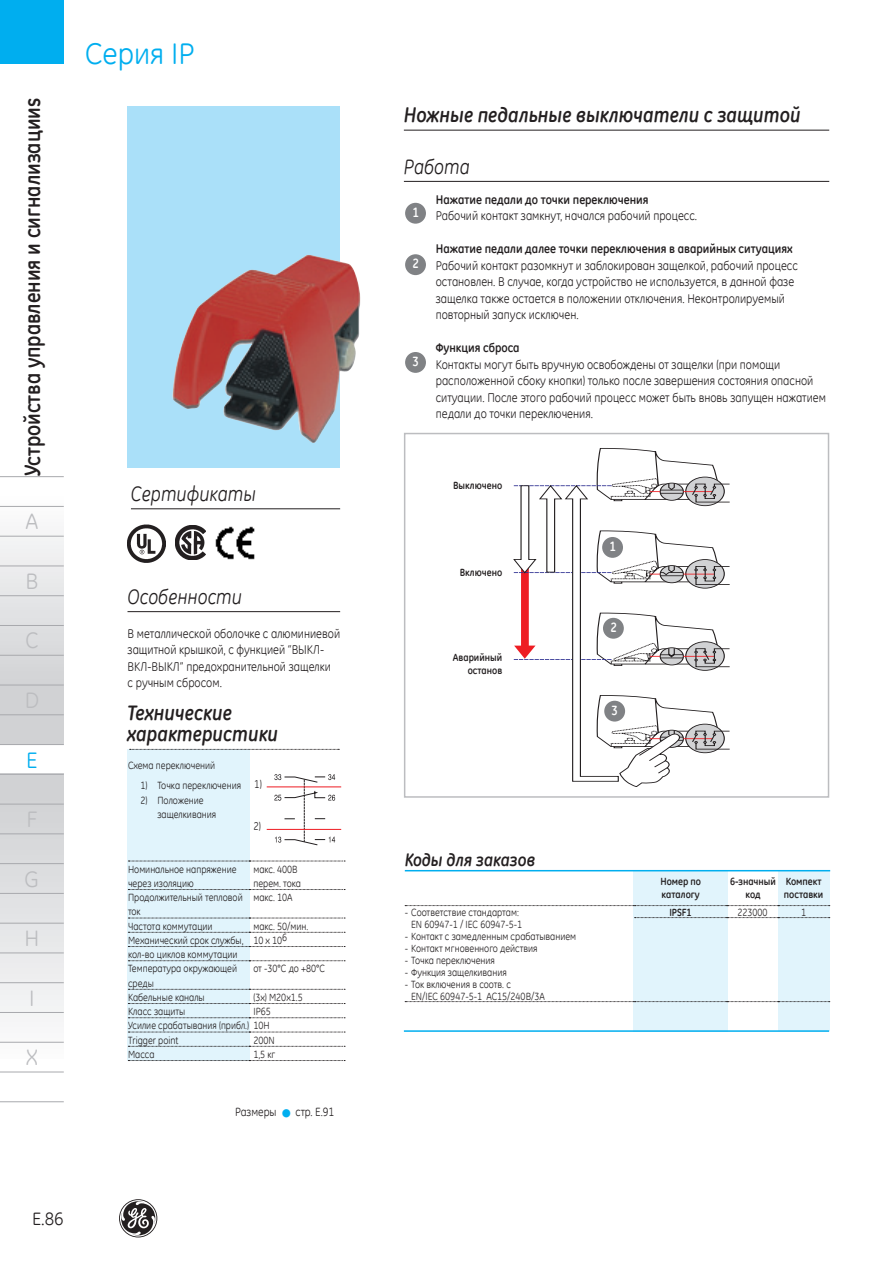
<style>
.page{position:relative;width:893px;height:1263px;background:#fff}
.page>*{position:absolute;margin:0;border:0;box-sizing:border-box;transform-origin:0 0}
.t1{font:30px "GE Inspira";color:#00aeef}
.t2{font:700 22.5px "GE Inspira";color:#231f20;scale:.9 1}
.t3{font:22.5px "GE Inspira";color:#bcbdc0}
.t4{font:22.5px "GE Inspira";color:#00aeef}
.t5{font:italic 700 21px/21px "GE Inspira";color:#231f20;scale:.9 1}
.t6{font:italic 21px "GE Inspira";color:#231f20;scale:.9 1}
.t7{font:italic 700 18px "GE Inspira";color:#231f20;scale:.9 1}
.t8{font:18px "GE Inspira";color:#231f20}
.t9{font:700 13.5px "GE Inspira";color:#fff;scale:.9 1}
.t10{font:12.75px/16.5px "GE Inspira";color:#231f20;scale:.9 1}
.t11{font:700 12.75px "GE Inspira";color:#231f20;scale:.9 1}
.t12{font:12px "GE Inspira";color:#231f20;scale:.9 1}
.t13{font:11.25px "GE Inspira";color:#231f20;scale:.9 1}
.t14{font:10.5px/14.2px "GE Inspira";color:#231f20;scale:.9 1}
.t15{font:700 10.5px/12.6px "GE Inspira";color:#231f20;scale:.9 1}
.s1{color:#00aeef}
</style>
<div class="page">
<div style="left:0;top:0;width:64px;height:64px;background:#00aeef"></div>
<div style="left:0;top:459px;width:64px;height:285px;background:linear-gradient(to bottom,#fff,#c9cacd)"></div>
<div style="left:0;top:774px;width:64px;height:285px;background:linear-gradient(to bottom,#ccced0,#fbfbfc)"></div>
<hr style="left:0;top:595px;width:64px;height:1px;background:#a8a9ad">
<hr style="left:0;top:625px;width:64px;height:1px;background:#a8a9ad">
<hr style="left:0;top:655px;width:64px;height:1px;background:#a8a9ad">
<hr style="left:0;top:685px;width:64px;height:1px;background:#a8a9ad">
<hr style="left:0;top:714px;width:64px;height:1px;background:#a8a9ad">
<hr style="left:0;top:744px;width:64px;height:1px;background:#a8a9ad">
<hr style="left:0;top:774px;width:64px;height:1px;background:#a8a9ad">
<hr style="left:0;top:804px;width:64px;height:1px;background:#a8a9ad">
<hr style="left:0;top:833px;width:64px;height:1px;background:#a8a9ad">
<hr style="left:0;top:863px;width:64px;height:1px;background:#a8a9ad">
<hr style="left:0;top:476px;width:64px;height:1px;background:#a8a9ad">
<hr style="left:0;top:506px;width:64px;height:1px;background:#a8a9ad">
<hr style="left:0;top:893px;width:64px;height:1px;background:#a8a9ad">
<hr style="left:0;top:923px;width:64px;height:1px;background:#a8a9ad">
<hr style="left:0;top:952px;width:64px;height:1px;background:#a8a9ad">
<hr style="left:0;top:982px;width:64px;height:1px;background:#a8a9ad">
<hr style="left:0;top:1012px;width:64px;height:1px;background:#a8a9ad">
<hr style="left:0;top:1042px;width:64px;height:1px;background:#a8a9ad">
<hr style="left:0;top:536px;width:64px;height:1px;background:#a8a9ad">
<hr style="left:0;top:566px;width:64px;height:1px;background:#a8a9ad">
<hr style="left:0;top:1071px;width:64px;height:1px;background:#a8a9ad">
<hr style="left:0;top:1101px;width:64px;height:1px;background:#a8a9ad">
<svg style="left:119px;top:1199px;width:38px;height:38px"></svg>
<div style="left:128px;top:106px;width:212px;height:362px;background:#aae0f9"></div>
<div style="left:128px;top:749px;width:122px;height:311px;background:#e1f4fc"></div>
<hr style="left:404px;top:181px;width:425px;height:1px;background:#231f20">
<hr style="left:131px;top:508px;width:209px;height:1px;background:#231f20">
<div style="left:404px;top:433px;width:425px;height:365px;border:2px solid #bcbdc0"></div>
<svg style="left:513px;top:448px;width:217px;height:338px"></svg>
<div style="left:602px;top:537px;width:21px;height:21px;background:#808285;border-radius:50%"></div>
<div style="left:603px;top:618px;width:21px;height:21px;background:#808285;border-radius:50%"></div>
<div style="left:604px;top:701px;width:21px;height:20px;background:#808285;border-radius:50%"></div>
<div style="left:405px;top:203px;width:21px;height:21px;background:#808285;border-radius:50%"></div>
<div style="left:405px;top:254px;width:21px;height:21px;background:#808285;border-radius:50%"></div>
<div style="left:405px;top:352px;width:21px;height:21px;background:#808285;border-radius:50%"></div>
<img style="left:172px;top:255px;width:188px;height:188px">
<hr style="left:128px;top:611px;width:212px;height:1px;background:#231f20">
<svg style="left:128px;top:861px;width:217px;height:1px"></svg>
<svg style="left:128px;top:889px;width:217px;height:1px"></svg>
<svg style="left:128px;top:918px;width:217px;height:1px"></svg>
<svg style="left:128px;top:932px;width:217px;height:1px"></svg>
<svg style="left:128px;top:946px;width:217px;height:1px"></svg>
<svg style="left:128px;top:960px;width:217px;height:1px"></svg>
<svg style="left:128px;top:989px;width:217px;height:1px"></svg>
<svg style="left:128px;top:1003px;width:217px;height:1px"></svg>
<svg style="left:128px;top:1017px;width:217px;height:1px"></svg>
<svg style="left:128px;top:1032px;width:217px;height:1px"></svg>
<svg style="left:128px;top:1046px;width:217px;height:1px"></svg>
<svg style="left:128px;top:1060px;width:217px;height:1px"></svg>
<svg style="left:274px;top:774px;width:61px;height:72px"></svg>
<hr style="left:267px;top:786px;width:74px;height:1px;background:#ee1d23">
<hr style="left:267px;top:829px;width:74px;height:1px;background:#ee1d23">
<img style="left:127px;top:525px;width:38px;height:38px">
<img style="left:175px;top:525px;width:31px;height:35px">
<img style="left:215px;top:526px;width:40px;height:34px">
<hr style="left:404px;top:130px;width:425px;height:1px;background:#231f20">
<div style="left:778px;top:870px;width:51px;height:160px;background:#e1f4fc"></div>
<div style="left:633px;top:871px;width:95px;height:160px;background:#e1f4fc"></div>
<hr style="left:404px;top:1030px;width:425px;height:2px;background:#00aeef">
<svg style="left:405px;top:905px;width:425px;height:1px"></svg>
<svg style="left:635px;top:917px;width:195px;height:1px"></svg>
<svg style="left:405px;top:1001px;width:425px;height:1px"></svg>
<hr style="left:405px;top:870px;width:425px;height:1px;background:#00aeef">
<svg style="left:130px;top:749px;width:209px;height:1px"></svg>
<h2 class="t2" style="left:18px;top:476px;width:422px;rotate:-90deg">Устройства управления и сигнализацииs</h2>
<h2 class="t3" style="left:25px;top:507px;width:14px">A</h2>
<h2 class="t3" style="left:25px;top:567px;width:14px">B</h2>
<h2 class="t3" style="left:25px;top:626px;width:15px">C</h2>
<h2 class="t4" style="left:26px;top:745px;width:13px">E</h2>
<h2 class="t3" style="left:26px;top:805px;width:13px">F</h2>
<h2 class="t3" style="left:25px;top:864px;width:16px">G</h2>
<h2 class="t3" style="left:24px;top:924px;width:16px">H</h2>
<h2 class="t3" style="left:29px;top:983px;width:7px">I</h2>
<h2 class="t3" style="left:26px;top:1043px;width:14px">X</h2>
<h1 class="t1" style="left:85px;top:34px;width:111px">Серия IP</h1>
<h3 class="t6" style="left:131px;top:481px;width:140px">Сертификаты</h3>
<h3 class="t6" style="left:128px;top:584px;width:129px">Особенности</h3>
<p class="t10" style="left:128px;top:625px;width:238px">В металлической оболочке с алюминиевой защитной крышкой, с функцией “ВЫКЛ-ВКЛ-ВЫКЛ” предохранительной защелки<br>с ручным сбросом.</p>
<h3 class="t5" style="left:127px;top:702px;width:169px">Технические характеристики</h3>
<p class="t14" style="left:128px;top:758px;width:99px">Схема переключений</p>
<p class="t14" style="left:140px;top:778px;width:114px">1) Точка переключения</p>
<p class="t14" style="left:157px;top:793px;width:67px;text-indent:-17px">2) Положение защелкивания</p>
<p class="t13" style="left:254px;top:776px;width:10px">1)</p>
<p class="t13" style="left:253px;top:818px;width:10px">2)</p>
<p class="t14" style="left:253px;top:862px;width:54px">макс. 400В перем. тока макс. 10A</p>
<p class="t14" style="left:253px;top:919px;width:63px">макс. 50/мин.<br>10 x 106</p>
<p class="t14" style="left:253px;top:961px;width:81px">от -30°C до +80°C</p>
<p class="t14" style="left:253px;top:990px;width:56px">(3x) M20x1.5<br>IP65</p>
<p class="t14" style="left:253px;top:1033px;width:26px">200N<br>1,5 кг</p>
<p class="t14" style="left:128px;top:862px;width:159px">Номинальное напряжение<br>через изоляцию<br>Продолжительный тепловой<br>ток<br>Частота коммутации<br>Механический срок службы, кол-во циклов коммутации<br>Температура окружающей<br>среды<br>Кабельные каналы<br>Класс защиты<br>Усилие срабатывания (прибл.) 10Н<br>Trigger point<br>Масса</p>
<p class="t12" style="left:235px;top:1104px;width:112px">Размеры <span class="s1">●</span> стр. E.91</p>
<h3 class="t8" style="left:32px;top:1207px;width:33px">E.86</h3>
<h3 class="t5" style="left:404px;top:104px;width:442px">Ножные педальные выключатели с защитой</h3>
<h3 class="t6" style="left:404px;top:154px;width:75px">Работа</h3>
<p class="t9" style="left:412px;top:203px;width:9px">1</p>
<p class="t9" style="left:412px;top:255px;width:9px">2</p>
<p class="t9" style="left:412px;top:353px;width:9px">3</p>
<p class="t11" style="left:436px;top:191px;width:238px">Нажатие педали до точки переключения</p>
<p class="t10" style="left:436px;top:207px;width:292px">Рабочий контакт замкнут, начался рабочий процесс.</p>
<p class="t11" style="left:436px;top:241px;width:398px">Нажатие педали далее точки переключения в аварийных ситуациях</p>
<p class="t10" style="left:436px;top:257px;width:404px">Рабочий контакт разомкнут и заблокирован защелкой, рабочий процесс остановлен. В случае, когда устройство не используется, в данной фазе защелка также остается в положении отключения. Неконтролируемый повторный запуск исключен.</p>
<p class="t11" style="left:436px;top:340px;width:95px">Функция сброса</p>
<p class="t10" style="left:436px;top:356px;width:435px">Контакты могут быть вручную освобождены от защелки (при помощи расположенной сбоку кнопки) только после завершения состояния опасной ситуации. После этого рабочий процесс может быть вновь запущен нажатием педали до точки переключения.</p>
<p class="t15" style="left:453px;top:479px;width:56px">Выключено</p>
<p class="t15" style="left:460px;top:565px;width:49px">Включено</p>
<p class="t15" style="left:453px;top:651px;width:56px;text-align:right">Аварийный останов</p>
<p class="t9" style="left:609px;top:537px;width:9px">1</p>
<p class="t9" style="left:610px;top:618px;width:9px">2</p>
<p class="t9" style="left:612px;top:701px;width:9px">3</p>
<h3 class="t7" style="left:405px;top:848px;width:146px">Коды для заказов</h3>
<p class="t14" style="left:411px;top:906px;width:125px;line-height:12px;text-indent:-6px">- Соответствие стандартам:<br>EN 60947-1 / IEC 60947-5-1</p>
<p class="t14" style="left:405px;top:929px;width:192px">- Контакт с замедленным срабатыванием</p>
<p class="t14" style="left:405px;top:941px;width:149px">- Контакт мгновенного действия</p>
<p class="t14" style="left:405px;top:953px;width:102px">- Точка переключения</p>
<p class="t14" style="left:405px;top:965px;width:115px">- Функция защелкивания</p>
<p class="t14" style="left:411px;top:978px;width:150px;line-height:12px;text-indent:-6px">- Ток включения в соотв. с<br>EN/IEC 60947-5-1 AC15/240B/3A</p>
<p class="t15" style="left:660px;top:875px;width:47px">Номер по каталогу</p>
<p class="t15" style="left:730px;top:875px;width:53px;text-align:center">6-значный код</p>
<p class="t15" style="left:784px;top:875px;width:45px">Компект поставки</p>
<p class="t15" style="left:669px;top:906px;width:26px">IPSF1</p>
<p class="t14" style="left:737px;top:905px;width:35px">223000</p>
<p class="t14" style="left:801px;top:905px;width:7px">1</p>
</div>
